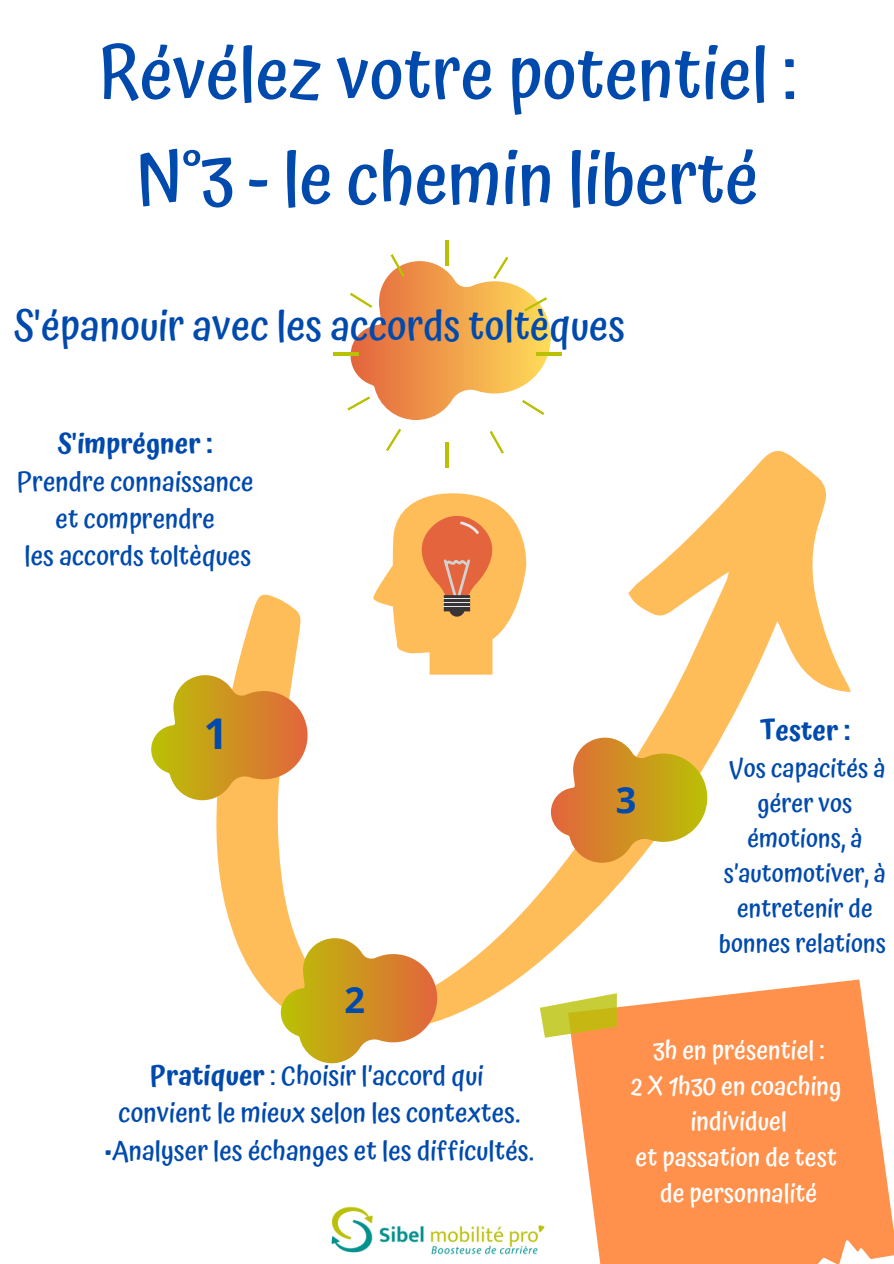
<style>
.page{position:relative;width:894px;height:1264px;background:#fff}
.page>*{position:absolute;margin:0;border:0;box-sizing:border-box;transform-origin:0 0}
.t1{font:500 72px "Atma";color:#004aad}
.t2{font:700 42.3px "Open Sans";color:#004aad}
.t3{font:500 41.55px "Atma";color:#004aad}
.t4{font:700 36px "Open Sans";color:#004aad}
.t5{font:500 27px "Atma";color:#004aad}
.t6{font:600 27px "Atma";color:#004aad}
.t7{font:500 25.65px "Atma";color:#fff}
.t8{font:500 25.5px/35px "Atma";color:#004aad;text-align:center}
.s1{font-weight:600}
</style>
<div class="page">
<svg style="left:199px;top:352px;width:652px;height:712px"></svg>
<svg style="left:371px;top:486px;width:157px;height:188px"></svg>
<svg style="left:151px;top:675px;width:157px;height:125px"></svg>
<svg style="left:281px;top:938px;width:156px;height:125px"></svg>
<svg style="left:550px;top:737px;width:157px;height:125px"></svg>
<svg style="left:568px;top:979px;width:325px;height:284px;background:#fea066"></svg>
<svg style="left:539px;top:993px;width:77px;height:44px"></svg>
<hr style="left:445px;top:442px;width:3px;height:26px;background:#bac104">
<hr style="left:445px;top:240px;width:3px;height:25px;background:#bac104">
<hr style="left:333px;top:352px;width:25px;height:3px;background:#bac104">
<hr style="left:536px;top:352px;width:25px;height:3px;background:#bac104">
<svg style="left:385px;top:428px;width:16px;height:23px"></svg>
<svg style="left:347px;top:254px;width:204px;height:166px"></svg>
<svg style="left:489px;top:430px;width:15px;height:24px"></svg>
<img style="left:331px;top:1206px;width:214px;height:48px">
<p class="t1" style="left:98px;top:32px;width:699px">Révélez votre potentiel :</p>
<p class="t1" style="left:136px;top:136px;width:624px">N°3 - le chemin liberté</p>
<p class="t3" style="left:14px;top:301px;width:612px">S'épanouir avec les accords toltèques</p>
<p class="t6" style="left:58px;top:428px;width:156px">S'imprégner :</p>
<p class="t5" style="left:17px;top:465px;width:238px">Prendre connaissance</p>
<p class="t5" style="left:56px;top:502px;width:161px">et comprendre</p>
<p class="t5" style="left:25px;top:540px;width:228px">les accords toltèques</p>
<p class="t2" style="left:204px;top:703px;width:26px">1</p>
<p class="t4" style="left:344px;top:974px;width:22px">2</p>
<p class="t5" style="left:150px;top:1060px;width:335px"><span class="s1">Pratiquer</span> : Choisir l’accord qui</p>
<p class="t5" style="left:119px;top:1097px;width:403px">convient le mieux selon les contextes.</p>
<p class="t5" style="left:105px;top:1134px;width:430px">•Analyser les échanges et les difficultés.</p>
<p class="t4" style="left:615px;top:774px;width:22px">3</p>
<p class="t6" style="left:759px;top:715px;width:92px">Tester :</p>
<p class="t8" style="left:718px;top:751px;width:169px">Vos capacités à gérer vos émotions, à s’automotiver, à entretenir de bonnes relations</p>
<p class="t7" style="left:653px;top:1035px;width:172px">3h en présentiel :</p>
<p class="t7" style="left:631px;top:1071px;width:212px">2 X 1h30 en coaching</p>
<p class="t7" style="left:690px;top:1106px;width:98px">individuel</p>
<p class="t7" style="left:635px;top:1142px;width:203px">et passation de test</p>
<p class="t7" style="left:660px;top:1177px;width:159px">de personnalité</p>
</div>
